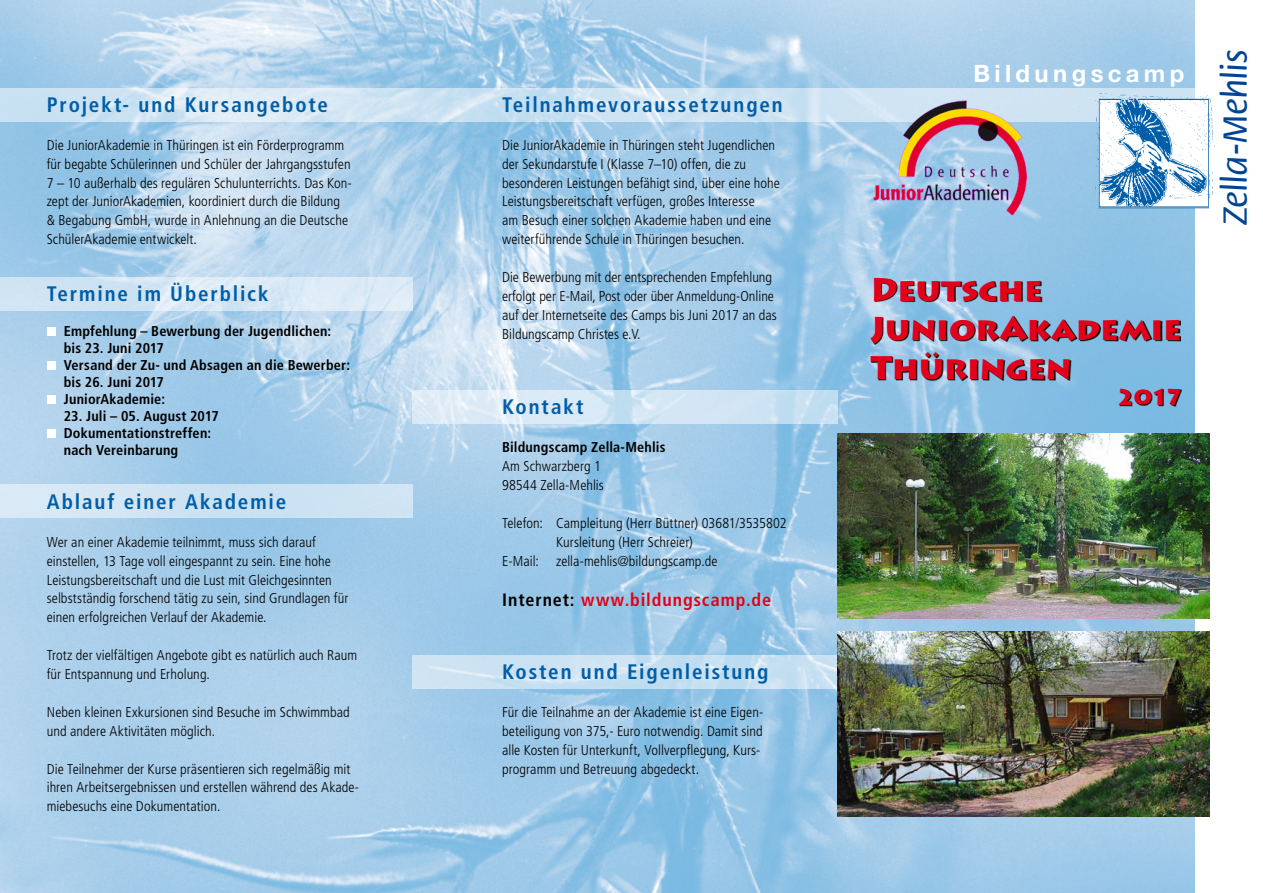
<style>
.page{position:relative;width:1263px;height:893px;background:#fff}
.page>*{position:absolute;margin:0;border:0;box-sizing:border-box;transform-origin:0 0}
.t1{font:500 36.75px "Flora";letter-spacing:-.02em;color:#004494}
.t2{font:900 32.55px/39px "Lithos Pro";letter-spacing:-.005em;color:#e2001a}
.t3{font:700 23.85px "Helvetica Neue";letter-spacing:.185em;color:#fff}
.t4{font:900 22.5px "Lithos Pro";color:#e2001a}
.t5{font:700 condensed 21px "Frutiger";letter-spacing:.09em;color:#005ea8}
.t6{font:700 condensed 18px "Frutiger";letter-spacing:.05em;color:#e2001a}
.t7{font:300 condensed 14.25px/18.9px "Frutiger";letter-spacing:.005em;color:#000}
.t8{font:700 condensed 14.25px/17.1px "Frutiger";letter-spacing:.01em;color:#000}
.s1{color:#000}
</style>
<div class="page">
<img style="left:0;top:0;width:1195px;height:893px">
<svg style="left:0;top:88px;width:1195px;height:34px;background:#d0e4f3"></svg>
<svg style="left:0;top:277px;width:412px;height:34px;background:#d6e7f4"></svg>
<svg style="left:412px;top:390px;width:426px;height:34px;background:#d4e6f4"></svg>
<svg style="left:412px;top:655px;width:426px;height:33px;background:#c9e1f2"></svg>
<div style="left:0;top:484px;width:412px;height:34px;background:#cfe4f3"></div>
<svg style="left:871px;top:279px;width:310px;height:102px;background:#6b91ac"></svg>
<svg style="left:1119px;top:389px;width:63px;height:17px"></svg>
<img style="left:838px;top:631px;width:371px;height:185px">
<img style="left:838px;top:434px;width:371px;height:184px">
<div style="left:47px;top:327px;width:9px;height:8px;background:#fff"></div>
<div style="left:47px;top:361px;width:9px;height:9px;background:#fff"></div>
<div style="left:47px;top:395px;width:9px;height:9px;background:#fff"></div>
<div style="left:47px;top:429px;width:9px;height:9px;background:#fff"></div>
<img style="left:1091px;top:92px;width:124px;height:117px">
<img style="left:863px;top:93px;width:177px;height:132px">
<h3 class="t5" style="left:47px;top:92px;width:283px">Projekt- und Kursangebote</h3>
<p class="t7" style="left:47px;top:136px;width:307px">Die JuniorAkademie in Thüringen ist ein Förderprogramm für begabte Schülerinnen und Schüler der Jahrgangsstufen 7 – 10 außerhalb des regulären Schulunterrichts. Das Kon&shy;zept der JuniorAkademien, koordiniert durch die Bildung<br>&amp; Begabung GmbH, wurde in Anlehnung an die Deutsche SchülerAkademie entwickelt.</p>
<h3 class="t5" style="left:47px;top:281px;width:223px">Termine im Überblick</h3>
<p class="t8" style="left:64px;top:322px;width:288px">Empfehlung – Bewerbung der Jugendlichen: bis 23. Juni 2017<br>Versand der Zu- und Absagen an die Bewerber: bis 26. Juni 2017<br>JuniorAkademie:</p>
<p class="t8" style="left:64px;top:408px;width:157px">23. Juli – 05. August 2017<br>Dokumentationstreffen: nach Vereinbarung</p>
<h3 class="t5" style="left:47px;top:489px;width:241px">Ablauf einer Akademie</h3>
<p class="t7" style="left:47px;top:533px;width:303px">Wer an einer Akademie teilnimmt, muss sich darauf einstellen, 13 Tage voll eingespannt zu sein. Eine hohe Leistungsbereitschaft und die Lust mit Gleichgesinnten selbstständig forschend tätig zu sein, sind Grundlagen für einen erfolgreichen Verlauf der Akademie.</p>
<p class="t7" style="left:47px;top:646px;width:312px">Trotz der vielfältigen Angebote gibt es natürlich auch Raum für Entspannung und Erholung.</p>
<p class="t7" style="left:47px;top:703px;width:304px">Neben kleinen Exkursionen sind Besuche im Schwimmbad und andere Aktivitäten möglich.</p>
<p class="t7" style="left:47px;top:759px;width:314px">Die Teilnehmer der Kurse präsentieren sich regelmäßig mit ihren Arbeitsergebnissen und erstellen während des Akade&shy;miebesuchs eine Dokumentation.</p>
<h3 class="t5" style="left:502px;top:92px;width:282px">Teilnahmevoraussetzungen</h3>
<p class="t7" style="left:502px;top:136px;width:279px">Die JuniorAkademie in Thüringen steht Jugendlichen der Sekundarstufe I (Klasse 7–10) offen, die zu besonderen Leistungen befähigt sind, über eine hohe Leistungsbereitschaft verfügen, großes Interesse<br>am Besuch einer solchen Akademie haben und eine weiterführende Schule in Thüringen besuchen.</p>
<p class="t7" style="left:502px;top:268px;width:276px">Die Bewerbung mit der entsprechenden Empfehlung erfolgt per E-Mail, Post oder über Anmeldung-Online auf der Internetseite des Camps bis Juni 2017 an das Bildungscamp Christes e.V.</p>
<h3 class="t5" style="left:502px;top:395px;width:83px">Kontakt</h3>
<p class="t8" style="left:502px;top:439px;width:165px">Bildungscamp Zella-Mehlis</p>
<p class="t7" style="left:502px;top:457px;width:103px">Am Schwarzberg 1<br>98544 Zella-Mehlis</p>
<p class="t7" style="left:502px;top:514px;width:286px">Telefon: Campleitung (Herr Büttner) 03681/3535802</p>
<p class="t7" style="left:556px;top:532px;width:138px">Kursleitung (Herr Schreier)</p>
<p class="t7" style="left:502px;top:551px;width:217px">E-Mail: zella-mehlis@bildungscamp.de</p>
<p class="t6" style="left:502px;top:589px;width:270px"><span class="s1">Internet:</span> www.bildungscamp.de</p>
<h3 class="t5" style="left:502px;top:659px;width:268px">Kosten und Eigenleistung</h3>
<p class="t7" style="left:502px;top:703px;width:263px">Für die Teilnahme an der Akademie ist eine Eigen&shy;beteiligung von 375,- Euro notwendig. Damit sind alle Kosten für Unterkunft, Vollverpflegung, Kurs&shy;programm und Betreuung abgedeckt.</p>
<h3 class="t3" style="left:973px;top:54px;width:213px">Bildungscamp</h3>
<h2 class="t2" style="left:871px;top:271px;width:312px">Deutsche<br>JuniorAkademie<br>Thüringen</h2>
<h3 class="t4" style="left:1117px;top:383px;width:68px">2017</h3>
<h1 class="t1" style="left:1216px;top:225px;width:177px;rotate:-90deg">Zella-Mehlis</h1>
</div>
